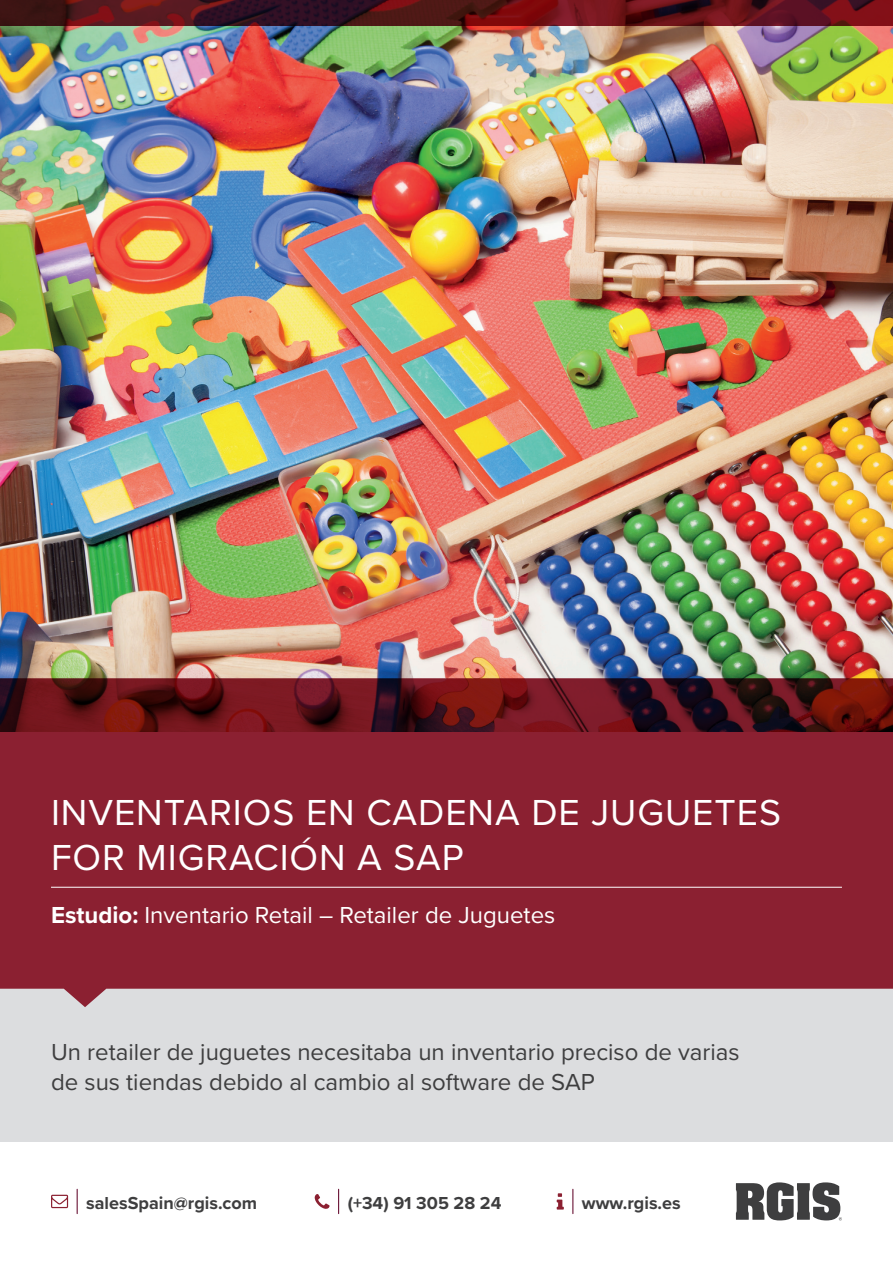
<style>
.page{position:relative;width:893px;height:1263px;background:#fff}
.page>*{position:absolute;margin:0;border:0;box-sizing:border-box;transform-origin:0 0}
.t1{font:37.5px/45px "Proxima Nova";letter-spacing:.025em;color:#fff}
.t2{font:24px/30px "Proxima Nova";color:#3e3e3f}
.t3{font:24px "Proxima Nova";color:#fff}
.t4{font:700 18px "Proxima Nova";color:#3e3e3f}
.s1{font-weight:700}
</style>
<div class="page">
<svg style="left:572px;top:1189px;width:1px;height:24px"></svg>
<svg style="left:557px;top:1193px;width:7px;height:16px"></svg>
<svg style="left:77px;top:1189px;width:1px;height:24px"></svg>
<svg style="left:51px;top:1195px;width:17px;height:13px"></svg>
<svg style="left:338px;top:1189px;width:1px;height:24px"></svg>
<svg style="left:315px;top:1194px;width:15px;height:15px"></svg>
<svg style="left:736px;top:1182px;width:106px;height:38px"></svg>
<div style="left:0;top:989px;width:893px;height:153px;background:#dcdddf"></div>
<svg style="left:0;top:731px;width:893px;height:276px;background:#902c3c"></svg>
<hr style="left:51px;top:887px;width:791px;height:1px;background:#fff">
<img style="left:0;top:26px;width:893px;height:705px">
<svg style="left:0;top:0;width:893px;height:26px;background:#551219"></svg>
<h1 class="t1" style="left:51px;top:788px;width:732px">INVENTARIOS EN CADENA DE JUGUETES<br>FOR MIGRACIÓN A SAP</h1>
<p class="t3" style="left:51px;top:897px;width:506px"><span class="s1">Estudio:</span> Inventario Retail – Retailer de Juguetes</p>
<p class="t2" style="left:51px;top:1036px;width:690px">Un retailer de juguetes necesitaba un inventario preciso de varias de sus tiendas debido al cambio al software de SAP</p>
<p class="t4" style="left:86px;top:1189px;width:172px">salesSpain@rgis.com</p>
<p class="t4" style="left:348px;top:1189px;width:155px">(+34) 91 305 28 24</p>
<p class="t4" style="left:582px;top:1189px;width:100px">www.rgis.es</p>
</div>
